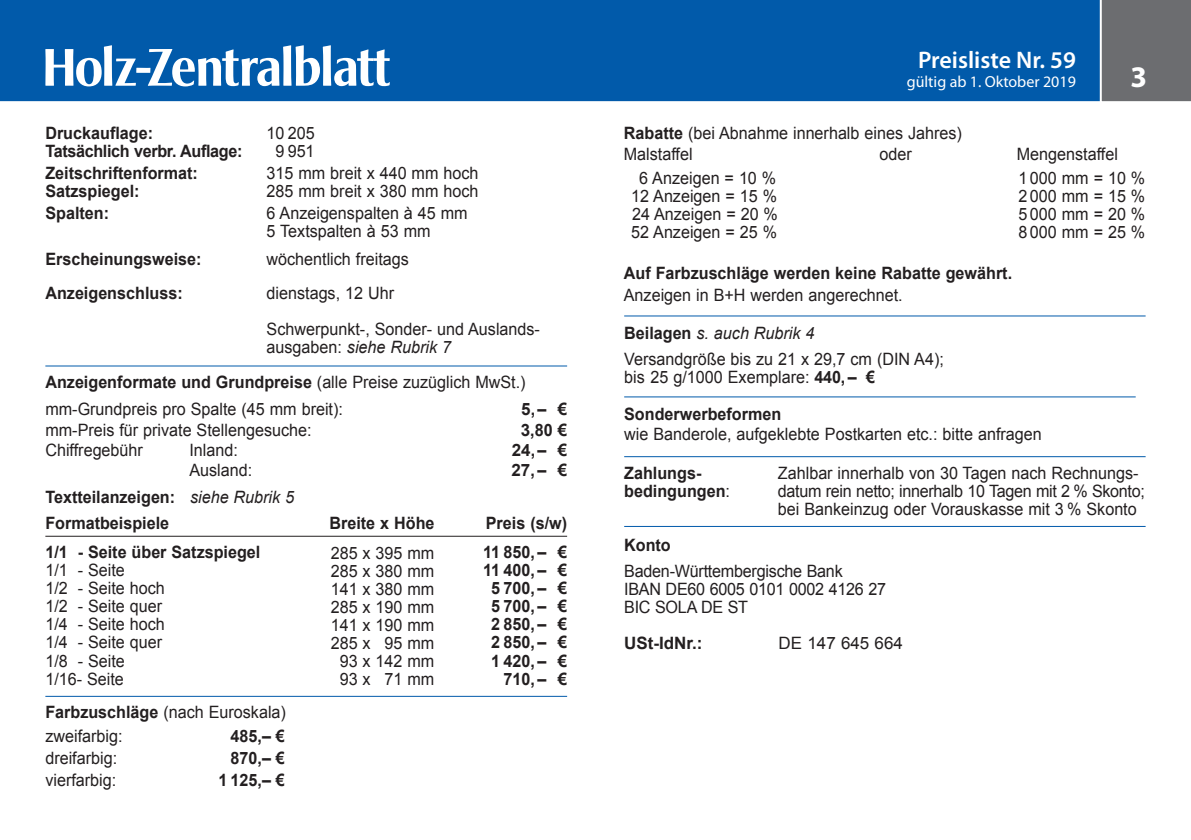
<style>
.page{position:relative;width:1191px;height:840px;background:#fff}
.page>*{position:absolute;margin:0;border:0;box-sizing:border-box;transform-origin:0 0}
.t1{font:700 30px "Myriad Pro";color:#fff}
.t2{font:600 24px "Myriad Pro";color:#fff}
.t3{font:17px/18px "Arial";color:#231f20;scale:.95 1}
.t4{font:700 17px/18px "Arial";color:#231f20;scale:.95 1}
.t5{font:700 17px/20.4px "Arial";color:#231f20;text-align:center}
.t6{font:700 17px "Arial";letter-spacing:-.02em;color:#231f20;scale:.95 1}
.t7{font:17px "Arial";color:#231f20}
.t8{font:16px "Myriad Pro";color:#fff}
.s1{font-style:italic}
.s2{font-weight:700}
.s3{font-weight:400;font-style:italic}
.s4{color:#fff}
.s5{font-weight:400}
</style>
<div class="page">
<div style="left:0;top:0;width:1099px;height:102px;background:#015aaa"></div>
<div style="left:1099px;top:0;width:92px;height:102px;background:#6c6d70"></div>
<svg style="left:45px;top:45px;width:345px;height:41px"></svg>
<hr style="left:45px;top:365px;width:522px;height:1px;background:#015aaa">
<hr style="left:45px;top:535px;width:522px;height:1px;background:#231f20">
<hr style="left:45px;top:695px;width:522px;height:1px;background:#015aaa">
<hr style="left:624px;top:315px;width:521px;height:1px;background:#015aaa">
<hr style="left:624px;top:456px;width:521px;height:1px;background:#015aaa">
<hr style="left:624px;top:396px;width:511px;height:1px;background:#015aaa">
<hr style="left:624px;top:525px;width:521px;height:1px;background:#015aaa">
<p class="t4" style="left:45px;top:124px;width:115px">Druckauflage:</p>
<p class="t3" style="left:266px;top:124px;width:52px">10 205</p>
<p class="t6" style="left:45px;top:139px;width:209px">Tatsächlich verbr. Auflage:</p>
<p class="t3" style="left:275px;top:142px;width:43px">9 951</p>
<p class="t4" style="left:45px;top:164px;width:162px">Zeitschriftenformat:</p>
<p class="t3" style="left:266px;top:164px;width:224px">315 mm breit x 440 mm hoch</p>
<p class="t4" style="left:45px;top:182px;width:101px">Satzspiegel:</p>
<p class="t3" style="left:266px;top:182px;width:224px">285 mm breit x 380 mm hoch</p>
<p class="t4" style="left:45px;top:204px;width:69px">Spalten:</p>
<p class="t3" style="left:266px;top:204px;width:213px">6 Anzeigenspalten à 45 mm<br>5 Textspalten à 53 mm</p>
<p class="t4" style="left:45px;top:250px;width:166px">Erscheinungsweise:</p>
<p class="t3" style="left:266px;top:250px;width:151px">wöchentlich freitags</p>
<p class="t4" style="left:45px;top:284px;width:146px">Anzeigenschluss:</p>
<p class="t3" style="left:266px;top:275px;width:289px;line-height:36px">dienstags, 12 Uhr<br>Schwerpunkt-, Sonder- und Auslands-</p>
<p class="t3" style="left:45px;top:329px;width:507px;line-height:35.4px;text-indent:221px">ausgaben: <span class="s1">siehe Rubrik 7<br></span><span class="s2">Anzeigenformate und Grundpreise</span> (alle Preise zuzüglich MwSt.)</p>
<p class="t3" style="left:45px;top:399px;width:315px;line-height:20.4px">mm-Grundpreis pro Spalte (45 mm breit): mm-Preis für private Stellengesuche:<br>Chiffregebühr</p>
<p class="t5" style="left:511px;top:399px;width:57px">5,– €<br>3,80 €<br>24,– €<br>27,– €</p>
<p class="t3" style="left:189px;top:439px;width:68px;line-height:20.4px">Inland:<br>Ausland:</p>
<p class="t4" style="left:45px;top:484px;width:263px;line-height:26.2px">Textteilanzeigen: <span class="s3">siehe Rubrik 5<br></span>Formatbeispiele</p>
<p class="t4" style="left:45px;top:543px;width:228px">1/1 - Seite über Satzspiegel</p>
<p class="t3" style="left:45px;top:561px;width:127px">1/1 - Seite<br>1/2 - Seite hoch<br>1/2 - Seite quer<br>1/4 - Seite hoch<br>1/4 - Seite quer<br>1/8 - Seite<br>1/16- Seite</p>
<p class="t3" style="left:45px;top:699px;width:255px;line-height:24px"><span class="s2">Farbzuschläge</span> (nach Euroskala) zweifarbig:</p>
<p class="t3" style="left:45px;top:746px;width:77px;line-height:22px">dreifarbig: vierfarbig:</p>
<p class="t4" style="left:218px;top:724px;width:72px;line-height:22px;text-align:right">485,– €<br>870,– €<br>1 125,– €</p>
<p class="t4" style="left:329px;top:514px;width:112px">Breite x Höhe</p>
<p class="t4" style="left:486px;top:514px;width:87px">Preis (s/w)</p>
<p class="t3" style="left:331px;top:543px;width:111px;text-align:justify">285 x 395 mm 285 x 380 mm 141 x 380 mm 285 x 190 mm 141 x 190 mm 285 x <span class="s4">1</span>95 mm <span class="s4">2</span>93 x 142 mm <span class="s4">2</span>93 x <span class="s4">1</span>71 mm</p>
<p class="t4" style="left:483px;top:543px;width:90px;text-align:right">11 850, – €<br>11 400, – €<br>5 700,– €<br>5 700,– €<br>2 850,– €<br>2 850,– €<br>1 420,– €<br>710, – €</p>
<h2 class="t2" style="left:918px;top:44px;width:159px">Preisliste Nr. 59</h2>
<p class="t8" style="left:906px;top:72px;width:171px">gültig ab 1. Oktober 2019</p>
<h1 class="t1" style="left:1130px;top:57px;width:18px">3</h1>
<p class="t3" style="left:624px;top:123px;width:357px;line-height:20.4px"><span class="s2">Rabatte</span> (bei Abnahme innerhalb eines Jahres)<br>Malstaffel</p>
<p class="t3" style="left:879px;top:145px;width:36px">oder</p>
<p class="t3" style="left:1016px;top:145px;width:108px">Mengenstaffel</p>
<p class="t3" style="left:639px;top:169px;width:146px">6 Anzeigen = 10 %</p>
<p class="t3" style="left:1018px;top:169px;width:135px">1 000 mm = 10 %</p>
<p class="t3" style="left:631px;top:187px;width:155px">12 Anzeigen = 15 %</p>
<p class="t3" style="left:1018px;top:187px;width:135px">2 000 mm = 15 %</p>
<p class="t3" style="left:632px;top:205px;width:155px">24 Anzeigen = 20 %</p>
<p class="t3" style="left:1018px;top:205px;width:135px">5 000 mm = 20 %</p>
<p class="t3" style="left:631px;top:223px;width:155px">52 Anzeigen = 25 %</p>
<p class="t3" style="left:1018px;top:223px;width:135px">8 000 mm = 25 %</p>
<p class="t4" style="left:624px;top:264px;width:410px">Auf Farbzuschläge werden keine Rabatte gewährt.</p>
<p class="t3" style="left:624px;top:286px;width:295px">Anzeigen in B+H werden angerechnet.</p>
<p class="t3" style="left:624px;top:320px;width:338px;line-height:26px"><span class="s2">Beilagen</span> <span class="s1">s. auch Rubrik 4<br></span>Versandgröße bis zu 21 x 29,7 cm (DIN A4);</p>
<p class="t4" style="left:624px;top:359px;width:266px;line-height:36.8px"><span class="s5">bis 25 g/1000 Exemplare:</span> 440, – €<br>Sonderwerbeformen</p>
<p class="t3" style="left:624px;top:425px;width:441px">wie Banderole, aufgeklebte Postkarten etc.: bitte anfragen</p>
<p class="t4" style="left:624px;top:464px;width:113px">Zahlungs&shy;bedingungen<span class="s5">:</span></p>
<p class="t4" style="left:624px;top:536px;width:51px">Konto</p>
<p class="t3" style="left:624px;top:561px;width:277px">Baden-Württembergische Bank<br>IBAN DE60 6005 0101 0002 4126 27<br>BIC SOLA DE ST</p>
<p class="t5" style="left:624px;top:632px;width:80px">USt-IdNr.:</p>
<p class="t7" style="left:778px;top:631px;width:126px">DE 147 645 664</p>
<p class="t3" style="left:778px;top:464px;width:388px">Zahlbar innerhalb von 30 Tagen nach Rechnungs&shy;datum rein netto; innerhalb 10 Tagen mit 2 % Skonto; bei Bankeinzug oder Vorauskasse mit 3 % Skonto</p>
</div>
